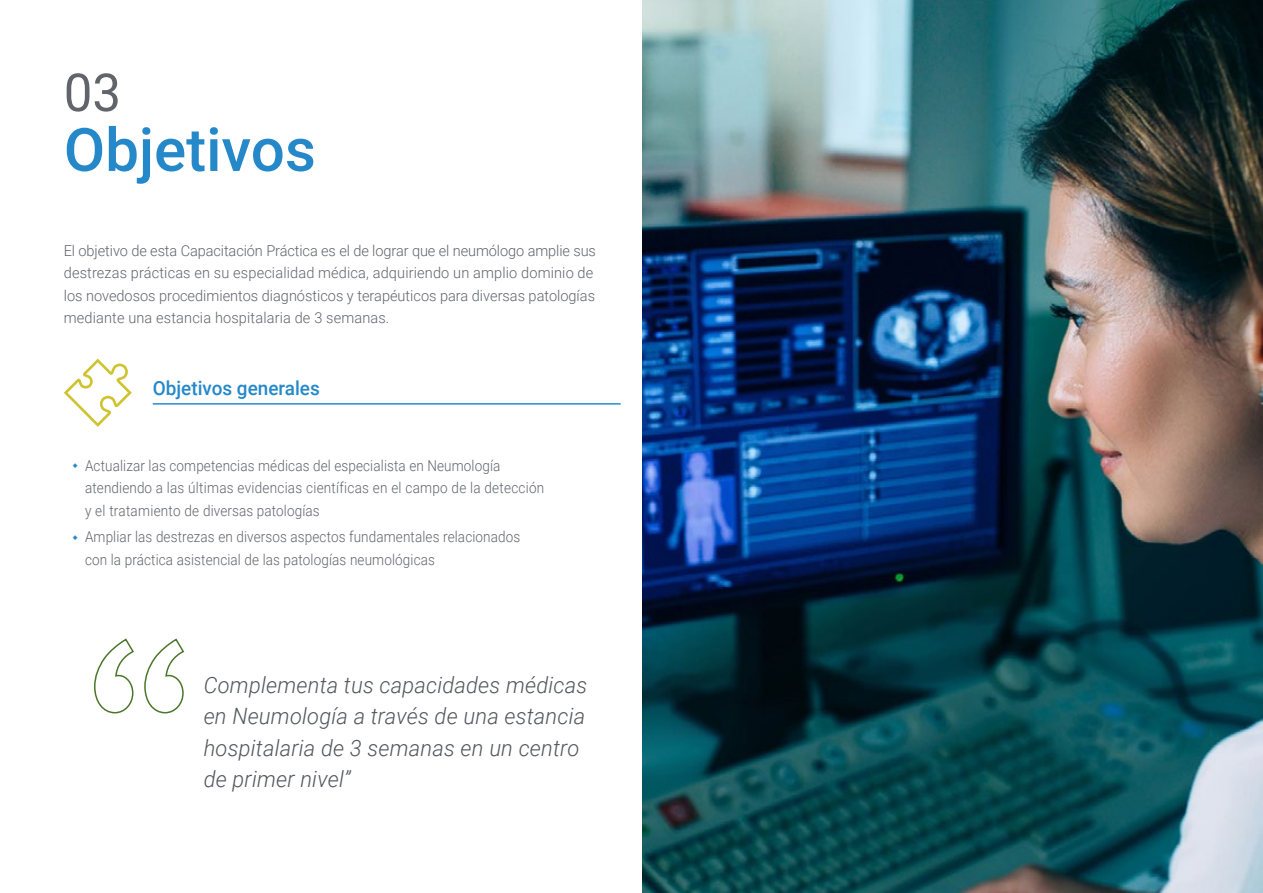
<style>
.page{position:relative;width:1263px;height:893px;background:#fff}
.page>*{position:absolute;margin:0;border:0;box-sizing:border-box;transform-origin:0 0}
.t1{font:500 60px "Roboto";color:#2488c9}
.t2{font:52.5px "Roboto";color:#61646a}
.t3{font:italic 300 22.5px/31.5px "Roboto";letter-spacing:.01em;color:#52555b}
.t4{font:500 19.5px "Roboto";color:#2488c9}
.t5{font:300 15px/22.5px "Roboto";letter-spacing:.01em;color:#61646a;scale:.9 1}
.t6{font:300 15px/22.5px "Roboto";letter-spacing:.01em;color:#61646a}
</style>
<div class="page">
<hr style="left:153px;top:403px;width:468px;height:1px;background:#2488c9">
<svg style="left:64px;top:359px;width:68px;height:68px"></svg>
<img style="left:642px;top:0;width:621px;height:893px">
<svg style="left:94px;top:638px;width:91px;height:76px"></svg>
<h2 class="t2" style="left:64px;top:56px;width:59px">03</h2>
<h1 class="t1" style="left:64px;top:108px;width:254px">Objetivos</h1>
<p class="t6" style="left:64px;top:239px;width:534px">El objetivo de esta Capacitación Práctica es el de lograr que el neumólogo amplie sus destrezas prácticas en su especialidad médica, adquiriendo un amplio dominio de los novedosos procedimientos diagnósticos y terapéuticos para diversas patologías mediante una estancia hospitalaria de 3 semanas.</p>
<h3 class="t4" style="left:153px;top:375px;width:169px">Objetivos generales</h3>
<p class="t5" style="left:85px;top:453px;width:512px">Actualizar las competencias médicas del especialista en Neumología atendiendo a las últimas evidencias científicas en el campo de la detección y el tratamiento de diversas patologías</p>
<p class="t5" style="left:85px;top:525px;width:485px">Ampliar las destrezas en diversos aspectos fundamentales relacionados con la práctica asistencial de las patologías neumológicas</p>
<h3 class="t3" style="left:204px;top:668px;width:385px">Complementa tus capacidades médicas en Neumología a través de una estancia hospitalaria de 3 semanas en un centro de primer nivel”</h3>
</div>
